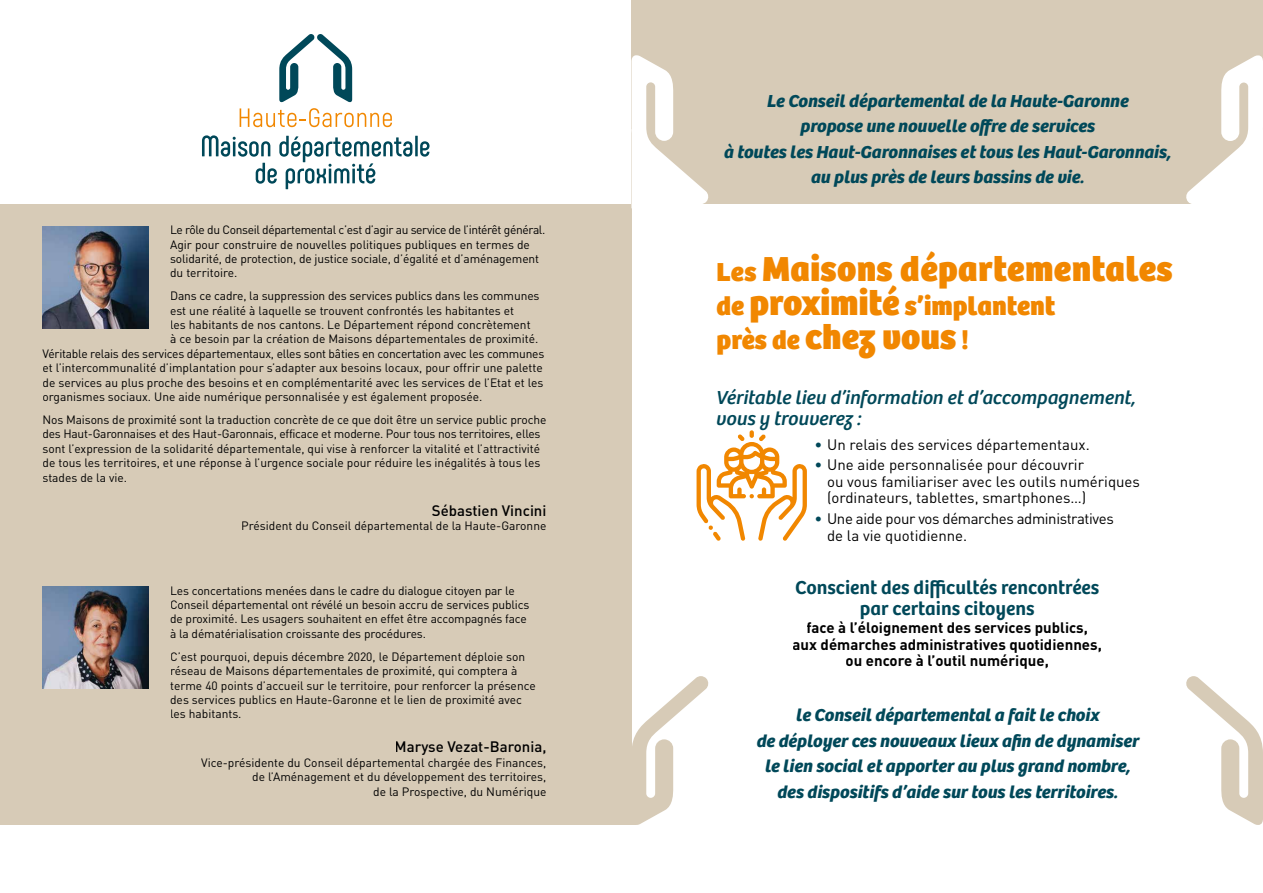
<style>
.page{position:relative;width:1263px;height:893px;background:#fff}
.page>*{position:absolute;margin:0;border:0;box-sizing:border-box;transform-origin:0 0}
.t1{font:800 36px "Bree";letter-spacing:.01em;color:#f18700}
.t2{font:800 27px "Bree";color:#f18700}
.t3{font:italic 19.5px/21px "Bree";color:#004859}
.t4{font:600 19.5px/21px "Bree";color:#004859;text-align:center}
.t5{font:italic 700 18px/25.5px "Bree";color:#004859;text-align:center}
.t6{font:15px/16.5px "DIN Pro";color:#000}
.t7{font:700 15px/16.5px "DIN Pro";color:#000;text-align:center}
.t8{font:15px/16.5px "DIN Pro";letter-spacing:-.025em;color:#000}
.t9{font:500 15px "DIN Pro";color:#000}
.t10{font:12px/14.4px "DIN Pro";color:#000}
.t11{font:12px "DIN Pro";letter-spacing:-.02em;color:#000}
.s1{font-size:27px}
.s2{font-size:36px}
.s3{color:#004859}
</style>
<div class="page">
<div style="left:0;top:205px;width:631px;height:620px;background:#d7cbb7"></div>
<img style="left:43px;top:226px;width:106px;height:102px">
<img style="left:43px;top:586px;width:106px;height:102px">
<svg style="left:240px;top:34px;width:152px;height:93px"></svg>
<hr style="left:415px;top:136px;width:3px;height:20px;background:#004859">
<svg style="left:420px;top:141px;width:9px;height:16px"></svg>
<svg style="left:202px;top:135px;width:210px;height:54px"></svg>
<div style="left:631px;top:0;width:632px;height:204px;background:#d7cbb7"></div>
<svg style="left:631px;top:55px;width:78px;height:153px"></svg>
<svg style="left:631px;top:676px;width:78px;height:149px"></svg>
<svg style="left:1186px;top:55px;width:77px;height:149px"></svg>
<svg style="left:1186px;top:676px;width:77px;height:149px"></svg>
<div style="left:749px;top:430px;width:5px;height:8px;background:#f18700;border-radius:2px"></div>
<svg style="left:696px;top:434px;width:111px;height:107px"></svg>
<p class="t10" style="left:170px;top:221px;width:377px">Le rôle du Conseil départemental c’est d’agir au service de l’intérêt général.<br>Agir pour construire de nouvelles politiques publiques en termes de solidarité, de protection, de justice sociale, d’égalité et d’aménagement du territoire.</p>
<p class="t10" style="left:170px;top:288px;width:371px">Dans ce cadre, la suppression des services publics dans les communes</p>
<p class="t10" style="left:170px;top:302px;width:346px">est une réalité à laquelle se trouvent confrontés les habitantes et</p>
<p class="t10" style="left:170px;top:316px;width:362px">les habitants de nos cantons. Le Département répond concrètement</p>
<p class="t10" style="left:170px;top:331px;width:370px">à ce besoin par la création de Maisons départementales de proximité.</p>
<p class="t11" style="left:43px;top:344px;width:503px">Véritable relais des services départementaux, elles sont bâties en concertation avec les communes</p>
<p class="t10" style="left:43px;top:360px;width:502px">et l’intercommunalité d’implantation pour s’adapter aux besoins locaux, pour offrir une palette</p>
<p class="t10" style="left:43px;top:374px;width:502px">de services au plus proche des besoins et en complémentarité avec les services de l’Etat et les</p>
<p class="t10" style="left:43px;top:388px;width:441px">organismes sociaux. Une aide numérique personnalisée y est également proposée.</p>
<p class="t10" style="left:43px;top:411px;width:505px">Nos Maisons de proximité sont la traduction concrète de ce que doit être un service public proche des Haut-Garonnaises et des Haut-Garonnais, efficace et moderne. Pour tous nos territoires, elles sont l’expression de la solidarité départementale, qui vise à renforcer la vitalité et l’attractivité de tous les territoires, et une réponse à l’urgence sociale pour réduire les inégalités à tous les stades de la vie.</p>
<p class="t9" style="left:432px;top:498px;width:116px">Sébastien Vincini</p>
<p class="t10" style="left:241px;top:517px;width:307px">Président du Conseil départemental de la Haute-Garonne</p>
<p class="t10" style="left:170px;top:582px;width:361px">Les concertations menées dans le cadre du dialogue citoyen par le Conseil départemental ont révélé un besoin accru de services publics de proximité. Les usagers souhaitent en effet être accompagnés face à la dématérialisation croissante des procédures.</p>
<p class="t10" style="left:170px;top:648px;width:367px">C’est pourquoi, depuis décembre 2020, le Département déploie son réseau de Maisons départementales de proximité, qui comptera à terme 40 points d’accueil sur le territoire, pour renforcer la présence des services publics en Haute-Garonne et le lien de proximité avec les habitants.</p>
<p class="t9" style="left:395px;top:735px;width:153px">Maryse Vezat-Baronia,</p>
<p class="t10" style="left:201px;top:754px;width:347px;text-align:right">Vice-présidente du Conseil départemental chargée des Finances, de l’Aménagement et du développement des territoires,<br>de la Prospective, du Numérique</p>
<h3 class="t5" style="left:723px;top:88px;width:449px">Le Conseil départemental de la Haute-Garonne<br>propose une nouvelle offre de services<br>à toutes les Haut-Garonnaises et tous les Haut-Garonnais, au plus près de leurs bassins de vie.</h3>
<h1 class="t1" style="left:716px;top:239px;width:458px"><span class="s1">Les</span> Maisons départementales</h1>
<h2 class="t2" style="left:716px;top:284px;width:340px">de <span class="s2">proximité</span> s’implantent</h2>
<h1 class="t1" style="left:716px;top:307px;width:254px"><span class="s1">près de</span> chez vous <span class="s1">!</span></h1>
<h3 class="t3" style="left:716px;top:385px;width:421px">Véritable lieu d’information et d’accompagnement, vous y trouverez :</h3>
<p class="t6" style="left:814px;top:434px;width:277px"><span class="s3">•</span> Un relais des services départementaux.</p>
<p class="t6" style="left:827px;top:455px;width:314px;text-indent:-13px"><span class="s3">•</span> Une aide personnalisée pour découvrir<br>ou vous familiariser avec les outils numériques (ordinateurs, tablettes, smartphones…)</p>
<p class="t8" style="left:827px;top:509px;width:288px;text-indent:-13px"><span class="s3">•</span> Une aide pour vos démarches administratives de la vie quotidienne.</p>
<h3 class="t4" style="left:795px;top:578px;width:305px">Conscient des difficultés rencontrées par certains citoyens</h3>
<p class="t7" style="left:793px;top:618px;width:311px">face à l’éloignement des services publics, aux démarches administratives quotidiennes, ou encore à l’outil numérique,</p>
<h3 class="t5" style="left:756px;top:703px;width:384px">le Conseil départemental a fait le choix<br>de déployer ces nouveaux lieux afin de dynamiser le lien social et apporter au plus grand nombre, des dispositifs d’aide sur tous les territoires.</h3>
</div>
